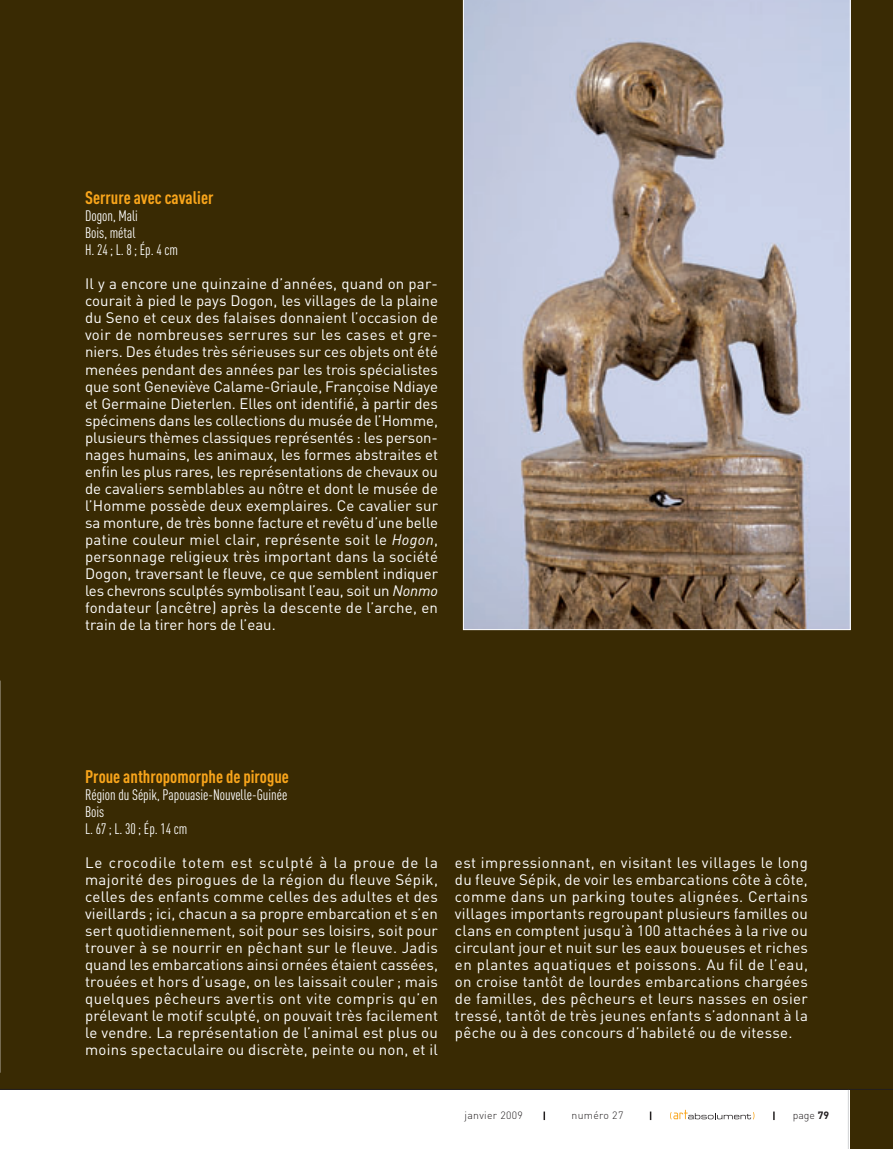
<style>
.page{position:relative;width:893px;height:1149px;background:#fff}
.page>*{position:absolute;margin:0;border:0;box-sizing:border-box;transform-origin:0 0}
.t1{font:700 18px "DIN Cond";color:#f9a51b}
.t2{font:15px/17px "DIN";letter-spacing:.02em;color:#fff;text-align:justify}
.t3{font:15px/17px "DIN Cond";color:#fff}
.t4{font:300 10.5px "DIN";letter-spacing:.03em;color:#231f20}
.s1{font-style:italic}
.s2{font-weight:700}
</style>
<div class="page">
<div style="left:850px;top:1089px;width:43px;height:59px;background:#392a03"></div>
<div style="left:0;top:0;width:893px;height:1089px;background:#392a03"></div>
<svg style="left:0;top:680px;width:1px;height:391px"></svg>
<hr style="left:848px;top:1089px;width:1px;height:59px;background:#d1d2d4">
<hr style="left:0;top:1088px;width:893px;height:1px;background:#231f20">
<svg style="left:773px;top:1111px;width:2px;height:8px"></svg>
<svg style="left:670px;top:1109px;width:84px;height:10px"></svg>
<svg style="left:463px;top:0;width:387px;height:629px;background:#aba4a7"></svg>
<p class="t1" style="left:85px;top:187px;width:130px">Serrure avec cavalier</p>
<p class="t3" style="left:85px;top:209px;width:95px">Dogon, Mali<br>Bois, métal<br>H. 24 ; L. 8 ; Ép. 4 cm</p>
<p class="t2" style="left:85px;top:277px;width:355px">Il y a encore une quinzaine d’années, quand on par&shy;courait à pied le pays Dogon, les villages de la plaine du Seno et ceux des falaises donnaient l’occasion de voir de nombreuses serrures sur les cases et gre&shy;niers. Des études très sérieuses sur ces objets ont été menées pendant des années par les trois spécialistes que sont Geneviève Calame-Griaule, Françoise Ndiaye et Germaine Dieterlen. Elles ont identifié, à partir des spécimens dans les collections du musée de l’Homme, plusieurs thèmes classiques représentés : les person&shy;nages humains, les animaux, les formes abstraites et enfin les plus rares, les représentations de chevaux ou de cavaliers semblables au nôtre et dont le musée de l’Homme possède deux exemplaires. Ce cavalier sur sa monture, de très bonne facture et revêtu d’une belle patine couleur miel clair, représente soit le <span class="s1">Hogon</span>, personnage religieux très important dans la société Dogon, traversant le fleuve, ce que semblent indiquer les chevrons sculptés symbolisant l’eau, soit un <span class="s1">Nonmo </span>fondateur (ancêtre) après la descente de l’arche, en train de la tirer hors de l’eau.</p>
<p class="t1" style="left:85px;top:766px;width:205px">Proue anthropomorphe de pirogue</p>
<p class="t3" style="left:85px;top:787px;width:204px">Région du Sépik, Papouasie-Nouvelle-Guinée<br>Bois<br>L. 67 ; L. 30 ; Ép. 14 cm</p>
<p class="t2" style="left:85px;top:855px;width:354px">Le crocodile totem est sculpté à la proue de la majorité des pirogues de la région du fleuve Sépik, celles des enfants comme celles des adultes et des vieillards ; ici, chacun a sa propre embarcation et s’en sert quotidiennement, soit pour ses loisirs, soit pour trouver à se nourrir en pêchant sur le fleuve. Jadis quand les embarcations ainsi ornées étaient cassées, trouées et hors d’usage, on les laissait couler ; mais quelques pêcheurs avertis ont vite compris qu’en prélevant le motif sculpté, on pouvait très facilement le vendre. La représentation de l’animal est plus ou moins spectaculaire ou discrète, peinte ou non, et il</p>
<p class="t2" style="left:455px;top:855px;width:354px">est impressionnant, en visitant les villages le long du fleuve Sépik, de voir les embarcations côte à côte, comme dans un parking toutes alignées. Certains villages importants regroupant plusieurs familles ou clans en comptent jusqu’à 100 attachées à la rive ou circulant jour et nuit sur les eaux boueuses et riches en plantes aquatiques et poissons. Au fil de l’eau, on croise tantôt de lourdes embarcations chargées de familles, des pêcheurs et leurs nasses en osier tressé, tantôt de très jeunes enfants s’adonnant à la pêche ou à des concours d’habileté ou de vitesse.</p>
<p class="t4" style="left:464px;top:1111px;width:60px">janvier 2009</p>
<p class="t4" style="left:571px;top:1111px;width:53px">numéro 27</p>
<p class="t4" style="left:793px;top:1111px;width:38px">page <span class="s2">79</span></p>
</div>
